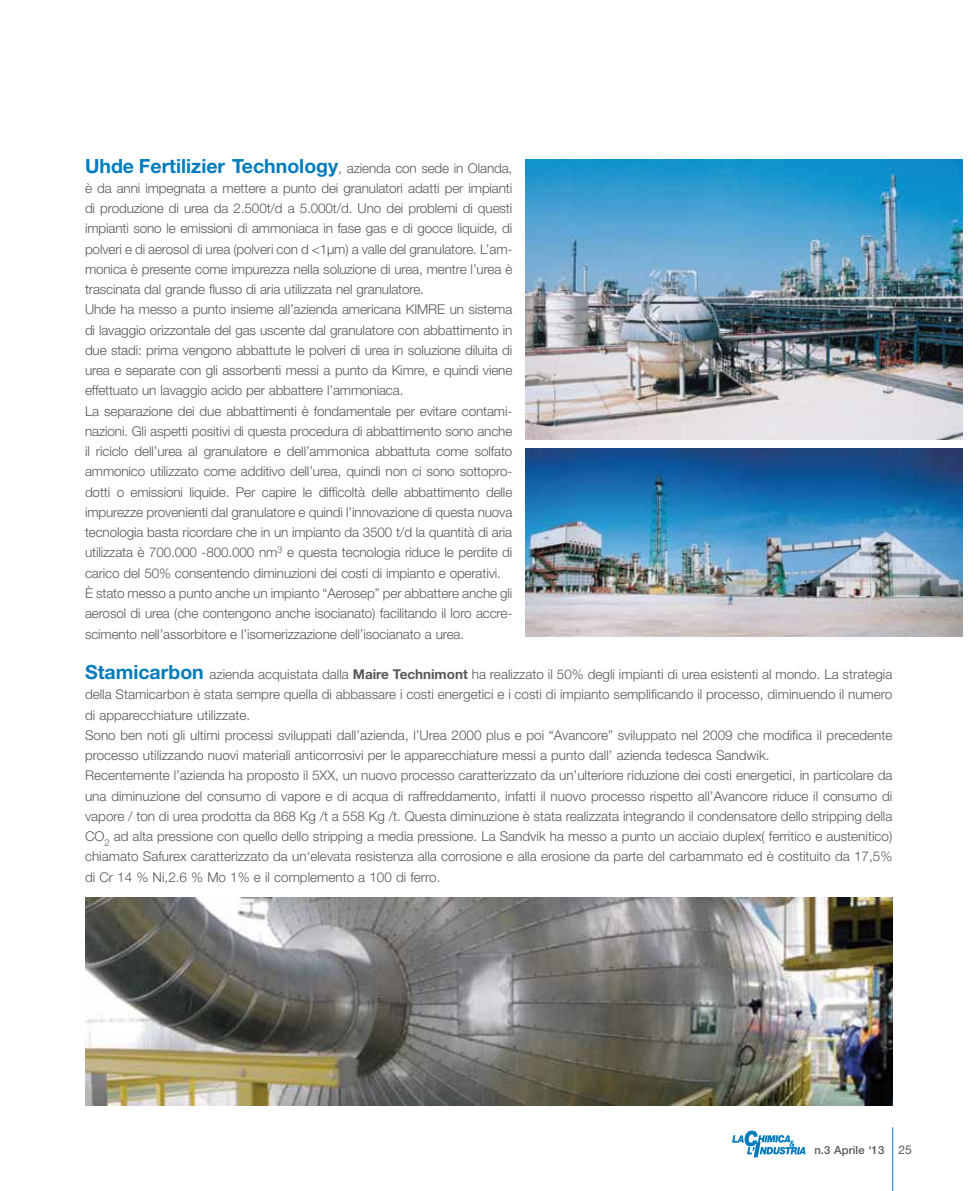
<style>
.page{position:relative;width:978px;height:1191px;background:#fff}
.page>*{position:absolute;margin:0;border:0;box-sizing:border-box;transform-origin:0 0}
.t1{font:700 19.5px "Helvetica Neue LT Std";color:#007cbd}
.t2{font:300 13.5px/20.2px "Helvetica Neue LT Std";letter-spacing:-.01em;color:#58585a}
.t3{font:500 11.25px "Helvetica Neue LT Std";letter-spacing:.01em;color:#58585a}
.s1{font-weight:300;font-size:13.5px;color:#58585a}
.s2{font-weight:700;font-size:19.5px;color:#007cbd}
.s3{font-weight:700}
.s4{font-family:"Helvetica Neue";font-weight:400;font-size:12px}
</style>
<div class="page">
<hr style="left:892px;top:1127px;width:1px;height:64px;background:#007cbd">
<img style="left:732px;top:1130px;width:74px;height:28px">
<img style="left:525px;top:160px;width:437px;height:279px">
<img style="left:525px;top:448px;width:437px;height:189px">
<img style="left:85px;top:897px;width:808px;height:209px">
<h1 class="t1" style="left:85px;top:154px;width:429px">Uhde Fertilizier Technology<span class="s1">, azienda con sede in Olanda,</span></h1>
<p class="t2" style="left:85px;top:178px;width:429px">è da anni impegnata a mettere a punto dei granulatori adatti per impianti di produzione di urea da 2.500t/d a 5.000t/d. Uno dei problemi di questi impianti sono le emissioni di ammoniaca in fase gas e di gocce liquide, di polveri e di aerosol di urea (polveri con d &lt;1µm) a valle del granulatore. L’am&shy;monica è presente come impurezza nella soluzione di urea, mentre l’urea è trascinata dal grande flusso di aria utilizzata nel granulatore.<br>Uhde ha messo a punto insieme all’azienda americana KIMRE un sistema di lavaggio orizzontale del gas uscente dal granulatore con abbattimento in due stadi: prima vengono abbattute le polveri di urea in soluzione diluita di urea e separate con gli assorbenti messi a punto da Kimre, e quindi viene effettuato un lavaggio acido per abbattere l’ammoniaca.<br>La separazione dei due abbattimenti è fondamentale per evitare contami&shy;nazioni. Gli aspetti positivi di questa procedura di abbattimento sono anche il riciclo dell’urea al granulatore e dell’ammonica abbattuta come solfato ammonico utilizzato come additivo dell’urea, quindi non ci sono sottopro&shy;dotti o emissioni liquide. Per capire le difficoltà delle abbattimento delle impurezze provenienti dal granulatore e quindi l’innovazione di questa nuova tecnologia basta ricordare che in un impianto da 3500 t/d la quantità di aria utilizzata è 700.000 -800.000 nm<sup>3</sup> e questa tecnologia riduce le perdite di carico del 50% consentendo diminuzioni dei costi di impianto e operativi.<br>È stato messo a punto anche un impianto “Aerosep” per abbattere anche gli aerosol di urea (che contengono anche isocianato) facilitando il loro accre&shy;scimento nell’assorbitore e l’isomerizzazione dell’isocianato a urea.</p>
<p class="t2" style="left:85px;top:664px;width:809px"><span class="s2">Stamicarbon</span> azienda acquistata dalla <span class="s3">Maire Technimont</span> ha realizzato il 50% degli impianti di urea esistenti al mondo. La strategia della Stamicarbon è stata sempre quella di abbassare i costi energetici e i costi di impianto semplificando il processo, diminuendo il numero di apparecchiature utilizzate.<br>Sono ben noti gli ultimi processi sviluppati dall’azienda, l’Urea 2000 plus e poi “Avancore” sviluppato nel 2009 che modifica il precedente processo utilizzando nuovi materiali anticorrosivi per le apparecchiature messi a punto dall’ azienda tedesca Sandwik.<br>Recentemente l’azienda ha proposto il 5XX, un nuovo processo caratterizzato da un’ulteriore riduzione dei costi energetici, in particolare da una diminuzione del consumo di vapore e di acqua di raffreddamento, infatti il nuovo processo rispetto all’Avancore riduce il consumo di vapore / ton di urea prodotta da 868 Kg /t a 558 Kg /t. Questa diminuzione è stata realizzata integrando il condensatore dello stripping della CO<sub>2</sub> ad alta pressione con quello dello stripping a media pressione. La Sandvik ha messo a punto un acciaio duplex( ferritico e austenitico) chiamato Safurex caratterizzato da un‘elevata resistenza alla corrosione e alla erosione da parte del carbammato ed è costituito da 17,5% di Cr 14 % Ni,2.6 % Mo 1% e il complemento a 100 di ferro.</p>
<p class="t3" style="left:814px;top:1143px;width:99px">n.3 Aprile ‘13 <span class="s4">25</span></p>
</div>
